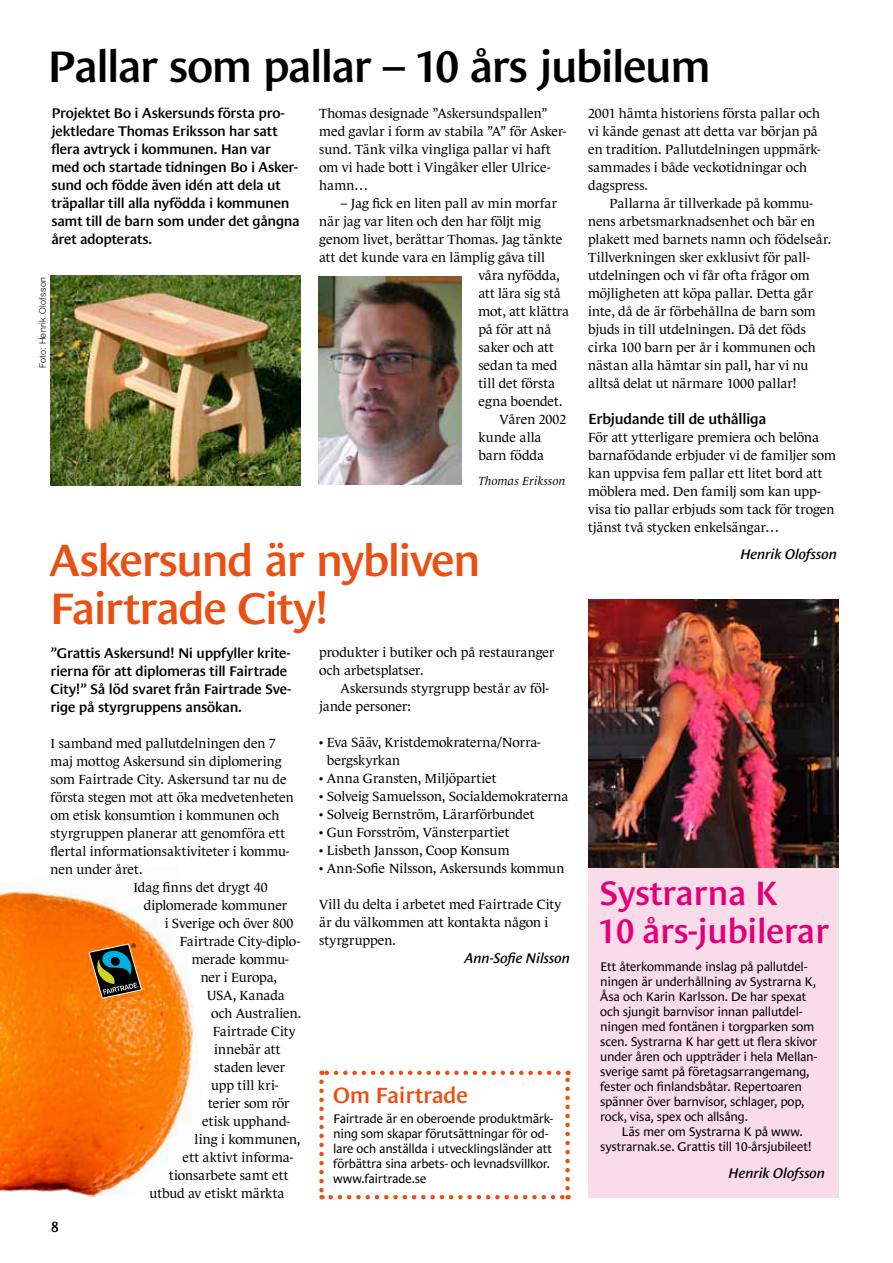
<style>
.page{position:relative;width:893px;height:1263px;background:#fff}
.page>*{position:absolute;margin:0;border:0;box-sizing:border-box;transform-origin:0 0}
.t1{font:600 45px/48px "Le Monde Sans";letter-spacing:-.035em;color:#e85113}
.t2{font:600 45px "Le Monde Sans";letter-spacing:-.04em;color:#000}
.t3{font:600 34.5px/38px "Le Monde Sans";letter-spacing:-.01em;color:#e2007a}
.t4{font:600 22.5px "Le Monde Sans";letter-spacing:-.01em;color:#e85113}
.t5{font:600 15px "Le Monde Sans";letter-spacing:-.025em;color:#000}
.t6{font:600 14.25px/18px "Le Monde Sans";letter-spacing:-.02em;color:#000}
.t7{font:italic 600 14.25px "Le Monde Sans";letter-spacing:-.015em;color:#000}
.t8{font:13.5px/18px "Le Monde Journal";color:#000}
.t9{font:13.5px "Le Monde Journal";letter-spacing:.02em;color:#000}
.t10{font:12.75px/15px "Le Monde Sans";letter-spacing:-.015em;color:#000}
.t11{font:italic 12px "Le Monde Journal";letter-spacing:.01em;color:#000}
.t12{font:300 9px "Helvetica Neue LT";letter-spacing:.05em;color:#000}
.s1{font-family:"Times New Roman";font-weight:400;font-size:18px}
</style>
<div class="page">
<img style="left:0;top:880px;width:198px;height:318px">
<div style="left:588px;top:807px;width:250px;height:391px;background:#fadce9"></div>
<svg style="left:319px;top:1082px;width:5px;height:117px"></svg>
<svg style="left:331px;top:1195px;width:238px;height:4px"></svg>
<svg style="left:565px;top:1070px;width:5px;height:118px"></svg>
<svg style="left:322px;top:1070px;width:236px;height:5px"></svg>
<img style="left:588px;top:599px;width:250px;height:268px">
<svg style="left:89px;top:943px;width:53px;height:56px;background:#715c32"></svg>
<img style="left:51px;top:276px;width:250px;height:210px">
<img style="left:319px;top:276px;width:142px;height:208px">
<h1 class="t2" style="left:47px;top:41px;width:665px">Pallar som pallar – 10 års jubileum</h1>
<p class="t6" style="left:51px;top:104px;width:250px">Projektet Bo i Askersunds första pro&shy;jektledare Thomas Eriksson har satt flera avtryck i kommunen. Han var med och startade tidningen Bo i Asker&shy;sund och födde även idén att dela ut träpallar till alla nyfödda i kommunen samt till de barn som under det gångna året adopterats.</p>
<p class="t8" style="left:319px;top:104px;width:248px">Thomas designade ”Askersundspallen” med gavlar i form av stabila ”A” för Asker&shy;sund. Tänk vilka vingliga pallar vi haft om vi hade bott i Vingåker eller Ulrice&shy;hamn…</p>
<p class="t8" style="left:341px;top:194px;width:218px">– Jag fick en liten pall av min morfar</p>
<p class="t8" style="left:319px;top:212px;width:223px">när jag var liten och den har följt mig</p>
<p class="t8" style="left:319px;top:230px;width:245px">genom livet, berättar Thomas. Jag tänkte</p>
<p class="t8" style="left:319px;top:248px;width:227px">att det kunde vara en lämplig gåva till</p>
<p class="t8" style="left:478px;top:266px;width:83px">våra nyfödda,</p>
<p class="t8" style="left:478px;top:284px;width:84px">att lära sig stå</p>
<p class="t8" style="left:478px;top:302px;width:92px">mot, att klättra</p>
<p class="t8" style="left:478px;top:320px;width:74px">på för att nå</p>
<p class="t8" style="left:478px;top:338px;width:77px">saker och att</p>
<p class="t8" style="left:478px;top:356px;width:81px">sedan ta med</p>
<p class="t8" style="left:478px;top:374px;width:78px">till det första</p>
<p class="t8" style="left:478px;top:392px;width:86px">egna boendet.</p>
<p class="t8" style="left:500px;top:410px;width:68px">Våren 2002</p>
<p class="t9" style="left:478px;top:429px;width:64px">kunde alla</p>
<p class="t8" style="left:478px;top:446px;width:67px">barn födda</p>
<p class="t12" style="left:37px;top:368px;width:93px;rotate:-90deg">Foto: Henrik Olofsson</p>
<p class="t11" style="left:478px;top:474px;width:89px">Thomas Eriksson</p>
<h1 class="t1" style="left:50px;top:536px;width:432px">Askersund är nybliven<br>Fairtrade City!</h1>
<p class="t6" style="left:51px;top:644px;width:242px">”Grattis Askersund! Ni uppfyller krite&shy;rierna för att diplomeras till Fairtrade City!” Så löd svaret från Fairtrade Sve&shy;rige på styrgruppens ansökan.</p>
<p class="t8" style="left:51px;top:734px;width:227px">I samband med pallutdelningen den 7</p>
<p class="t8" style="left:51px;top:752px;width:233px">maj mottog Askersund sin diplomering</p>
<p class="t8" style="left:51px;top:770px;width:238px">som Fairtrade City. Askersund tar nu de</p>
<p class="t8" style="left:51px;top:788px;width:245px">första stegen mot att öka medvetenheten</p>
<p class="t8" style="left:51px;top:806px;width:230px">om etisk konsumtion i kommunen och</p>
<p class="t8" style="left:51px;top:824px;width:236px">styrgruppen planerar att genomföra ett</p>
<p class="t8" style="left:51px;top:842px;width:240px">flertal informationsaktiviteter i kommu-</p>
<p class="t8" style="left:51px;top:860px;width:93px">nen under året.</p>
<p class="t8" style="left:133px;top:878px;width:136px">Idag finns det drygt 40</p>
<p class="t8" style="left:144px;top:896px;width:145px">diplomerade kommuner</p>
<p class="t8" style="left:165px;top:914px;width:130px">i Sverige och över 800</p>
<p class="t8" style="left:180px;top:932px;width:122px">Fairtrade City-diplo-</p>
<p class="t8" style="left:192px;top:950px;width:98px">merade kommu-</p>
<p class="t8" style="left:201px;top:968px;width:78px">ner i Europa,</p>
<p class="t8" style="left:207px;top:986px;width:80px">USA, Kanada</p>
<p class="t8" style="left:211px;top:1004px;width:91px">och Australien.</p>
<p class="t8" style="left:213px;top:1022px;width:84px">Fairtrade City</p>
<p class="t8" style="left:214px;top:1040px;width:68px">innebär att</p>
<p class="t8" style="left:214px;top:1058px;width:72px">staden lever</p>
<p class="t8" style="left:211px;top:1076px;width:69px">upp till kri-</p>
<p class="t8" style="left:208px;top:1094px;width:83px">terier som rör</p>
<p class="t8" style="left:202px;top:1112px;width:89px">etisk upphand-</p>
<p class="t8" style="left:195px;top:1130px;width:107px">ling i kommunen,</p>
<p class="t8" style="left:183px;top:1148px;width:112px">ett aktivt informa-</p>
<p class="t8" style="left:169px;top:1166px;width:121px">tionsarbete samt ett</p>
<p class="t8" style="left:150px;top:1184px;width:136px">utbud av etiskt märkta</p>
<p class="t5" style="left:51px;top:1218px;width:13px">8<span class="s1">8</span></p>
<p class="t8" style="left:319px;top:643px;width:237px">produkter i butiker och på restauranger och arbetsplatser.</p>
<p class="t8" style="left:319px;top:679px;width:231px;text-indent:21px">Askersunds styrgrupp består av föl&shy;jande personer:</p>
<p class="t8" style="left:327px;top:733px;width:214px;text-indent:-8px">• Eva Sääv, Kristdemokraterna/Norra&shy;bergskyrkan</p>
<p class="t8" style="left:319px;top:769px;width:179px">• Anna Gransten, Miljöpartiet</p>
<p class="t8" style="left:319px;top:787px;width:251px">• Solveig Samuelsson, Socialdemokraterna</p>
<p class="t8" style="left:319px;top:805px;width:217px">• Solveig Bernström, Lärarförbundet</p>
<p class="t8" style="left:319px;top:823px;width:192px">• Gun Forsström, Vänsterpartiet</p>
<p class="t8" style="left:319px;top:841px;width:192px">• Lisbeth Jansson, Coop Konsum</p>
<p class="t8" style="left:319px;top:859px;width:247px">• Ann-Sofie Nilsson, Askersunds kommun</p>
<p class="t8" style="left:319px;top:895px;width:243px">Vill du delta i arbetet med Fairtrade City är du välkommen att kontakta någon i styrgruppen.</p>
<p class="t7" style="left:465px;top:950px;width:107px">Ann-Sofie Nilsson</p>
<h3 class="t4" style="left:333px;top:1083px;width:136px">Om Fairtrade</h3>
<p class="t10" style="left:333px;top:1111px;width:221px">Fairtrade är en oberoende produktmärk&shy;ning som skapar förutsättningar för od&shy;lare och anställda i utvecklingsländer att förbättra sina arbets- och levnadsvillkor. www.fairtrade.se</p>
<p class="t8" style="left:588px;top:104px;width:234px">2001 hämta historiens första pallar och vi kände genast att detta var början på en tradition. Pallutdelningen uppmärk&shy;sammades i både veckotidningar och dagspress.</p>
<p class="t8" style="left:588px;top:194px;width:245px;text-indent:21px">Pallarna är tillverkade på kommu&shy;nens arbetsmarknadsenhet och bär en plakett med barnets namn och födelseår.<br>Tillverkningen sker exklusivt för pall&shy;utdelningen och vi får ofta frågor om möjligheten att köpa pallar. Detta går inte, då de är förbehållna de barn som bjuds in till utdelningen. Då det föds cirka 100 barn per år i kommunen och nästan alla hämtar sin pall, har vi nu alltså delat ut närmare 1000 pallar!</p>
<p class="t5" style="left:588px;top:410px;width:180px">Erbjudande till de uthålliga</p>
<p class="t8" style="left:588px;top:428px;width:249px">För att ytterligare premiera och belöna barnafödande erbjuder vi de familjer som kan uppvisa fem pallar ett litet bord att möblera med. Den familj som kan upp&shy;visa tio pallar erbjuds som tack för trogen tjänst två stycken enkelsängar…</p>
<p class="t7" style="left:740px;top:546px;width:98px">Henrik Olofsson</p>
<h2 class="t3" style="left:599px;top:875px;width:232px">Systrarna K<br>10 års-jubilerar</h2>
<p class="t10" style="left:600px;top:959px;width:218px">Ett återkommande inslag på pallutdel&shy;ningen är underhållning av Systrarna K, Åsa och Karin Karlsson. De har spexat och sjungit barnvisor innan pallutdel&shy;ningen med fontänen i torgparken som scen. Systrarna K har gett ut flera skivor under åren och uppträder i hela Mellan&shy;sverige samt på företagsarrangemang, fester och finlandsbåtar. Repertoaren spänner över barnvisor, schlager, pop, rock, visa, spex och allsång.</p>
<p class="t10" style="left:600px;top:1124px;width:213px;text-indent:21px">Läs mer om Systrarna K på www. systrarnak.se. Grattis till 10-årsjubileet!</p>
<p class="t7" style="left:729px;top:1165px;width:98px">Henrik Olofsson</p>
</div>
